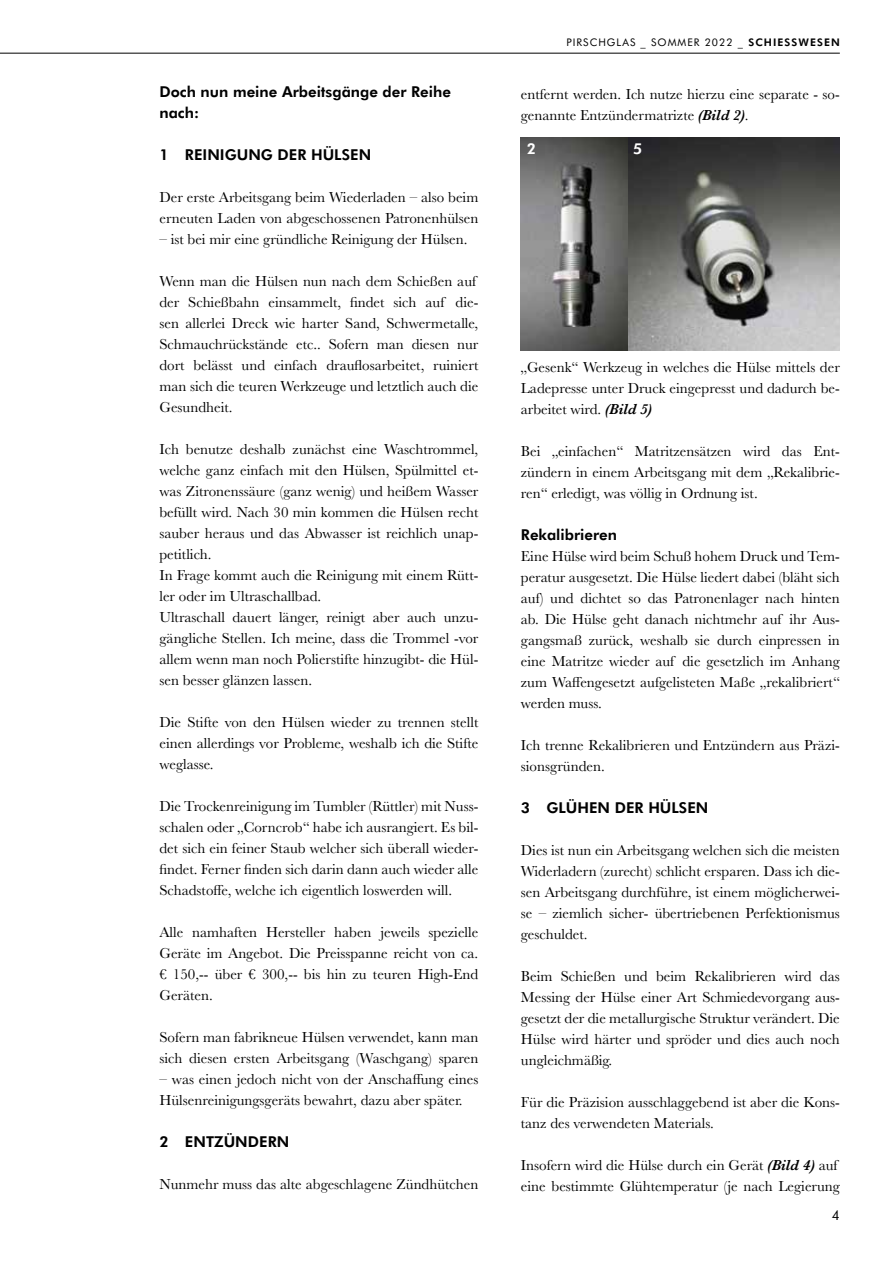
<style>
.page{position:relative;width:893px;height:1263px;background:#fff}
.page>*{position:absolute;margin:0;border:0;box-sizing:border-box;transform-origin:0 0}
.t1{font:15px/21px "Baskerville";color:#000}
.t2{font:800 15px/21px "Futura BT";color:#000}
.t3{font:800 15px "Futura BT";color:#fff}
.t4{font:13.5px "Futura BT";color:#000}
.t5{font:10.5px "Futura BT";letter-spacing:.1em;color:#000}
.s1{font-weight:800}
.s2{font-weight:600;font-style:italic}
</style>
<div class="page">
<hr style="left:0;top:53px;width:840px;height:1px;background:#000">
<img style="left:521px;top:138px;width:319px;height:213px">
<p class="t2" style="left:159px;top:81px;width:293px">Doch nun meine Arbeitsgänge der Reihe nach:</p>
<p class="t2" style="left:159px;top:144px;width:213px">1 REINIGUNG DER HÜLSEN</p>
<p class="t1" style="left:159px;top:186px;width:320px">Der erste Arbeitsgang beim Wiederladen – also beim erneuten Laden von abgeschossenen Patronenhülsen</p>
<p class="t1" style="left:159px;top:228px;width:310px">– ist bei mir eine gründliche Reinigung der Hülsen.</p>
<p class="t1" style="left:159px;top:270px;width:320px">Wenn man die Hülsen nun nach dem Schießen auf der Schießbahn einsammelt, findet sich auf die&shy;sen allerlei Dreck wie harter Sand, Schwermetalle, Schmauchrückstände etc.. Sofern man diesen nur dort belässt und einfach drauflosarbeitet, ruiniert man sich die teuren Werkzeuge und letztlich auch die Gesundheit.</p>
<p class="t1" style="left:159px;top:438px;width:320px">Ich benutze deshalb zunächst eine Waschtrommel, welche ganz einfach mit den Hülsen, Spülmittel et&shy;was Zitronenssäure (ganz wenig) und heißem Wasser befüllt wird. Nach 30 min kommen die Hülsen recht sauber heraus und das Abwasser ist reichlich unap&shy;petitlich.<br>In Frage kommt auch die Reinigung mit einem Rütt&shy;ler oder im Ultraschallbad.<br>Ultraschall dauert länger, reinigt aber auch unzu&shy;gängliche Stellen. Ich meine, dass die Trommel -vor allem wenn man noch Polierstifte hinzugibt- die Hül&shy;sen besser glänzen lassen.</p>
<p class="t1" style="left:159px;top:711px;width:320px;text-align:justify">Die Stifte von den Hülsen wieder zu trennen stellt einen allerdings vor Probleme, weshalb ich die Stifte weglasse.</p>
<p class="t1" style="left:159px;top:795px;width:320px;text-align:justify">Die Trockenreinigung im Tumbler (Rüttler) mit Nuss&shy;schalen oder „Corncrob“ habe ich ausrangiert. Es bil&shy;det sich ein feiner Staub welcher sich überall wieder&shy;findet. Ferner finden sich darin dann auch wieder alle Schadstoffe, welche ich eigentlich loswerden will.</p>
<p class="t1" style="left:159px;top:921px;width:320px;text-align:justify">Alle namhaften Hersteller haben jeweils spezielle Geräte im Angebot. Die Preisspanne reicht von ca. € 150,-- über € 300,-- bis hin zu teuren High-End Geräten.</p>
<p class="t1" style="left:159px;top:1026px;width:320px">Sofern man fabrikneue Hülsen verwendet, kann man sich diesen ersten Arbeitsgang (Waschgang) sparen</p>
<p class="t1" style="left:159px;top:1068px;width:320px">– was einen jedoch nicht von der Anschaffung eines<br>Hülsenreinigungsgeräts bewahrt, dazu aber später.</p>
<p class="t2" style="left:159px;top:1131px;width:131px">2 ENTZÜNDERN</p>
<p class="t1" style="left:159px;top:1173px;width:320px">Nunmehr muss das alte abgeschlagene Zündhütchen</p>
<p class="t5" style="left:566px;top:36px;width:275px">PIRSCHGLAS _ SOMMER 2022 _ <span class="s1">SCHIESSWESEN</span></p>
<p class="t1" style="left:521px;top:83px;width:320px">entfernt werden. Ich nutze hierzu eine separate - so&shy;genannte Entzündermatrizte <span class="s2">(Bild 2)</span>.</p>
<p class="t3" style="left:527px;top:140px;width:11px">2</p>
<p class="t3" style="left:633px;top:140px;width:11px">5</p>
<p class="t1" style="left:521px;top:356px;width:320px;text-align:justify">„Gesenk“ Werkzeug in welches die Hülse mittels der Ladepresse unter Druck eingepresst und dadurch be&shy;arbeitet wird. <span class="s2">(Bild 5)</span></p>
<p class="t1" style="left:521px;top:440px;width:320px;text-align:justify">Bei „einfachen“ Matritzensätzen wird das Ent&shy;zündern in einem Arbeitsgang mit dem „Rekalibrie&shy;ren“ erledigt, was völlig in Ordnung ist.</p>
<p class="t2" style="left:521px;top:524px;width:98px">Rekalibrieren</p>
<p class="t1" style="left:521px;top:545px;width:320px;text-align:justify">Eine Hülse wird beim Schuß hohem Druck und Tem&shy;peratur ausgesetzt. Die Hülse liedert dabei (bläht sich auf) und dichtet so das Patronenlager nach hinten ab. Die Hülse geht danach nichtmehr auf ihr Aus&shy;gangsmaß zurück, weshalb sie durch einpressen in eine Matritze wieder auf die gesetzlich im Anhang zum Waffengesetzt aufgelisteten Maße „rekalibriert“ werden muss.</p>
<p class="t1" style="left:521px;top:734px;width:320px">Ich trenne Rekalibrieren und Entzündern aus Präzi&shy;sionsgründen.</p>
<p class="t2" style="left:521px;top:797px;width:189px">3 GLÜHEN DER HÜLSEN</p>
<p class="t1" style="left:521px;top:839px;width:320px;text-align:justify">Dies ist nun ein Arbeitsgang welchen sich die meisten Widerladern (zurecht) schlicht ersparen. Dass ich die&shy;sen Arbeitsgang durchführe, ist einem möglicherwei&shy;se – ziemlich sicher- übertriebenen Perfektionismus geschuldet.</p>
<p class="t1" style="left:521px;top:965px;width:320px;text-align:justify">Beim Schießen und beim Rekalibrieren wird das Messing der Hülse einer Art Schmiedevorgang aus&shy;gesetzt der die metallurgische Struktur verändert. Die Hülse wird härter und spröder und dies auch noch ungleichmäßig.</p>
<p class="t1" style="left:521px;top:1091px;width:320px">Für die Präzision ausschlaggebend ist aber die Kons&shy;tanz des verwendeten Materials.</p>
<p class="t1" style="left:521px;top:1154px;width:320px">Insofern wird die Hülse durch ein Gerät <span class="s2">(Bild 4)</span> auf eine bestimmte Glühtemperatur (je nach Legierung</p>
<p class="t4" style="left:832px;top:1207px;width:9px">4</p>
</div>
